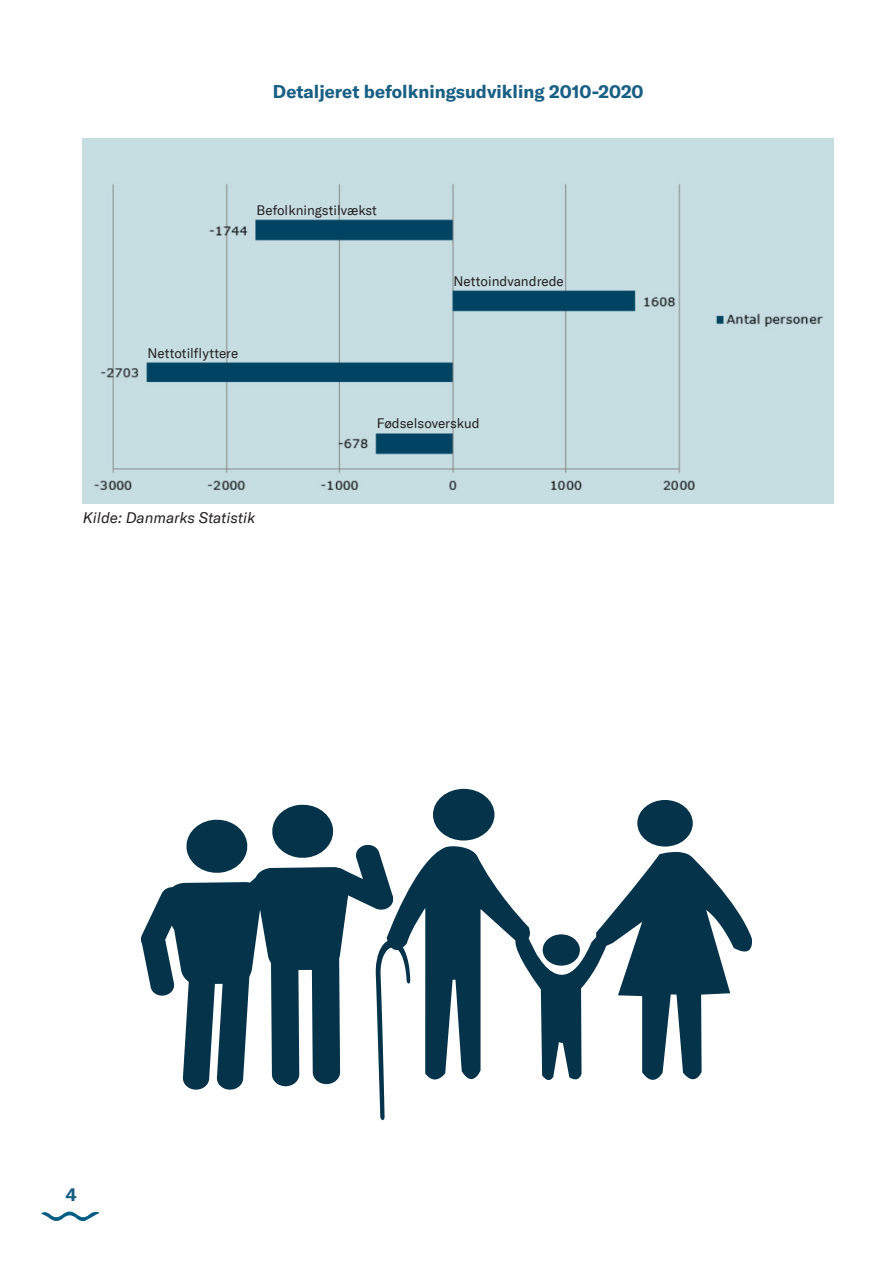
<style>
.page{position:relative;width:893px;height:1263px;background:#fff}
.page>*{position:absolute;margin:0;border:0;box-sizing:border-box;transform-origin:0 0}
.t1{font:700 18px "GT America";color:#185f84}
.t2{font:italic 15px "GT America";color:#231f20}
.t3{font:13.5px "GT America";color:#231f20}
</style>
<div class="page">
<svg style="left:42px;top:1211px;width:57px;height:10px"></svg>
<img style="left:83px;top:138px;width:750px;height:365px">
<svg style="left:410px;top:789px;width:342px;height:291px"></svg>
<svg style="left:141px;top:804px;width:269px;height:316px"></svg>
<p class="t1" style="left:273px;top:80px;width:372px">Detaljeret befolkningsudvikling 2010-2020</p>
<p class="t3" style="left:257px;top:202px;width:122px">Befolkningstilvækst</p>
<p class="t3" style="left:454px;top:274px;width:112px">Nettoindvandrede</p>
<p class="t3" style="left:147px;top:345px;width:92px">Nettotilflyttere</p>
<p class="t3" style="left:377px;top:415px;width:104px">Fødselsoverskud</p>
<p class="t2" style="left:83px;top:509px;width:174px">Kilde: Danmarks Statistik</p>
<p class="t1" style="left:65px;top:1183px;width:13px">4</p>
</div>
